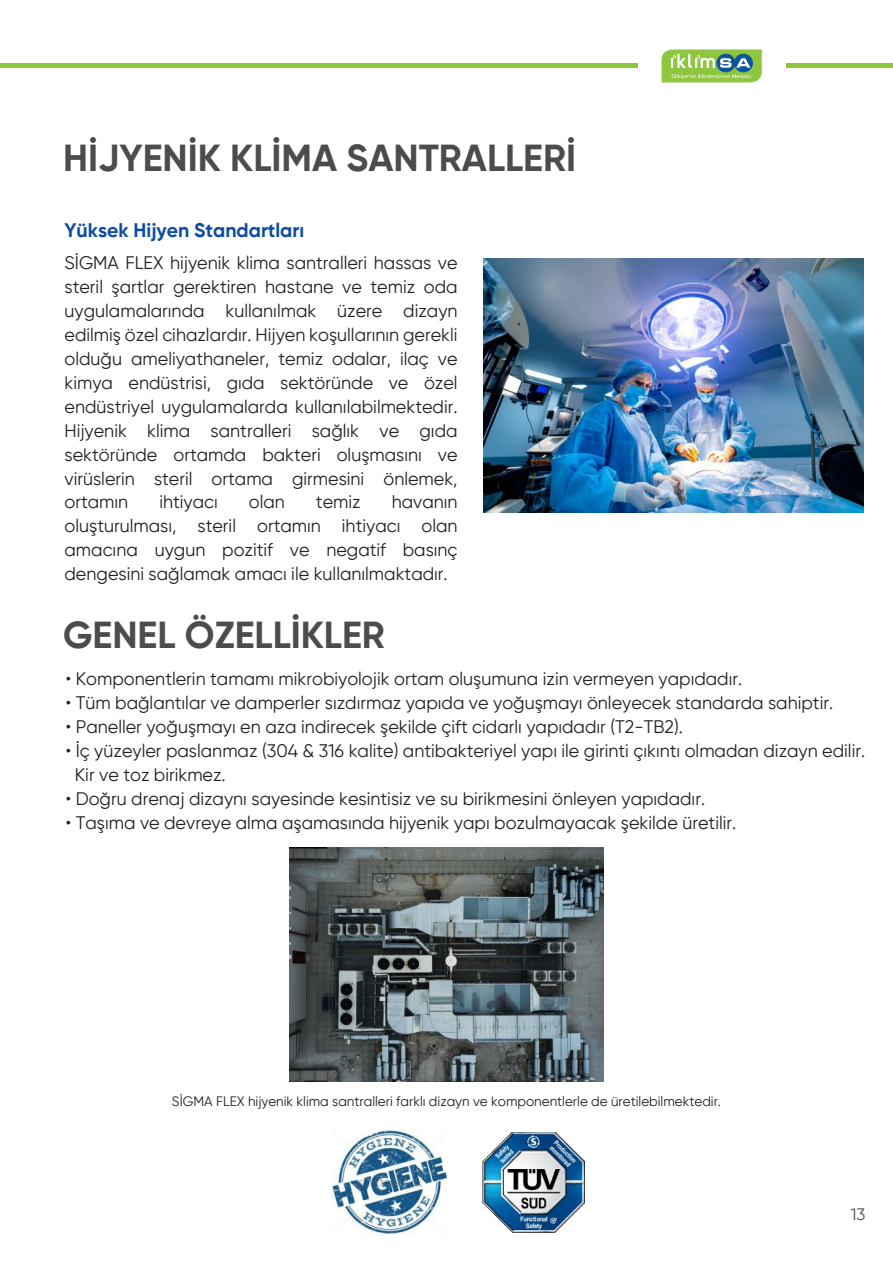
<style>
.page{position:relative;width:893px;height:1263px;background:#fff}
.page>*{position:absolute;margin:0;border:0;box-sizing:border-box;transform-origin:0 0}
.t1{font:700 37.5px "Gilroy";color:#4b4c4d}
.t2{font:700 19.65px "Gilroy";color:#0d4da1}
.t3{font:18.15px/24px "Gilroy";color:#231f20;text-align:justify}
.t4{font:16.5px "Gilroy";color:#4b4c4d}
.t5{font:13.65px "Gilroy";color:#231f20}
</style>
<div class="page">
<hr style="left:0;top:64px;width:637px;height:4px;background:#8bc63e">
<hr style="left:786px;top:64px;width:107px;height:4px;background:#8bc63e">
<svg style="left:661px;top:49px;width:102px;height:34px;background:#94c370"></svg>
<img style="left:332px;top:1131px;width:115px;height:103px">
<img style="left:483px;top:1132px;width:101px;height:100px">
<img style="left:484px;top:259px;width:379px;height:254px">
<img style="left:290px;top:848px;width:313px;height:233px">
<h1 class="t1" style="left:63px;top:134px;width:515px">HİJYENİK KLİMA SANTRALLERİ</h1>
<p class="t2" style="left:65px;top:218px;width:241px">Yüksek Hijyen Standartları</p>
<p class="t3" style="left:65px;top:250px;width:395px">SİGMA FLEX hijyenik klima santralleri hassas ve steril şartlar gerektiren hastane ve temiz oda uygulamalarında kullanılmak üzere dizayn edilmiş özel cihazlardır. Hijyen koşullarının gerekli olduğu ameliyathaneler, temiz odalar, ilaç ve kimya endüstrisi, gıda sektöründe ve özel endüstriyel uygulamalarda kullanılabilmektedir.<br>Hijyenik klima santralleri sağlık ve gıda sektöründe ortamda bakteri oluşmasını ve virüslerin steril ortama girmesini önlemek, ortamın</p>
<p class="t3" style="left:159px;top:490px;width:60px">ihtiyacı</p>
<p class="t3" style="left:249px;top:490px;width:38px">olan</p>
<p class="t3" style="left:316px;top:490px;width:46px">temiz</p>
<p class="t3" style="left:65px;top:490px;width:395px;text-indent:327px">havanın oluşturulması, steril ortamın ihtiyacı olan amacına uygun pozitif ve negatif basınç dengesini sağlamak amacı ile kullanılmaktadır.</p>
<h1 class="t1" style="left:63px;top:612px;width:323px">GENEL ÖZELLİKLER</h1>
<p class="t3" style="left:66px;top:666px;width:678px">• Komponentlerin tamamı mikrobiyolojik ortam oluşumuna izin vermeyen yapıdadır.</p>
<p class="t3" style="left:66px;top:690px;width:769px">• Tüm bağlantılar ve damperler sızdırmaz yapıda ve yoğuşmayı önleyecek standarda sahiptir.</p>
<p class="t3" style="left:66px;top:714px;width:619px">• Paneller yoğuşmayı en aza indirecek şekilde çift cidarlı yapıdadır (T2-TB2).</p>
<p class="t3" style="left:75px;top:738px;width:792px;text-indent:-9px">• İç yüzeyler paslanmaz (304 &amp; 316 kalite) antibakteriyel yapı ile girinti çıkıntı olmadan dizayn edilir.<br>Kir ve toz birikmez.</p>
<p class="t3" style="left:66px;top:786px;width:641px">• Doğru drenaj dizaynı sayesinde kesintisiz ve su birikmesini önleyen yapıdadır.</p>
<p class="t3" style="left:66px;top:810px;width:672px">• Taşıma ve devreye alma aşamasında hijyenik yapı bozulmayacak şekilde üretilir.</p>
<p class="t5" style="left:172px;top:1093px;width:551px">SİGMA FLEX hijyenik klima santralleri farklı dizayn ve komponentlerle de üretilebilmektedir.</p>
<p class="t4" style="left:851px;top:1204px;width:16px">13</p>
</div>
